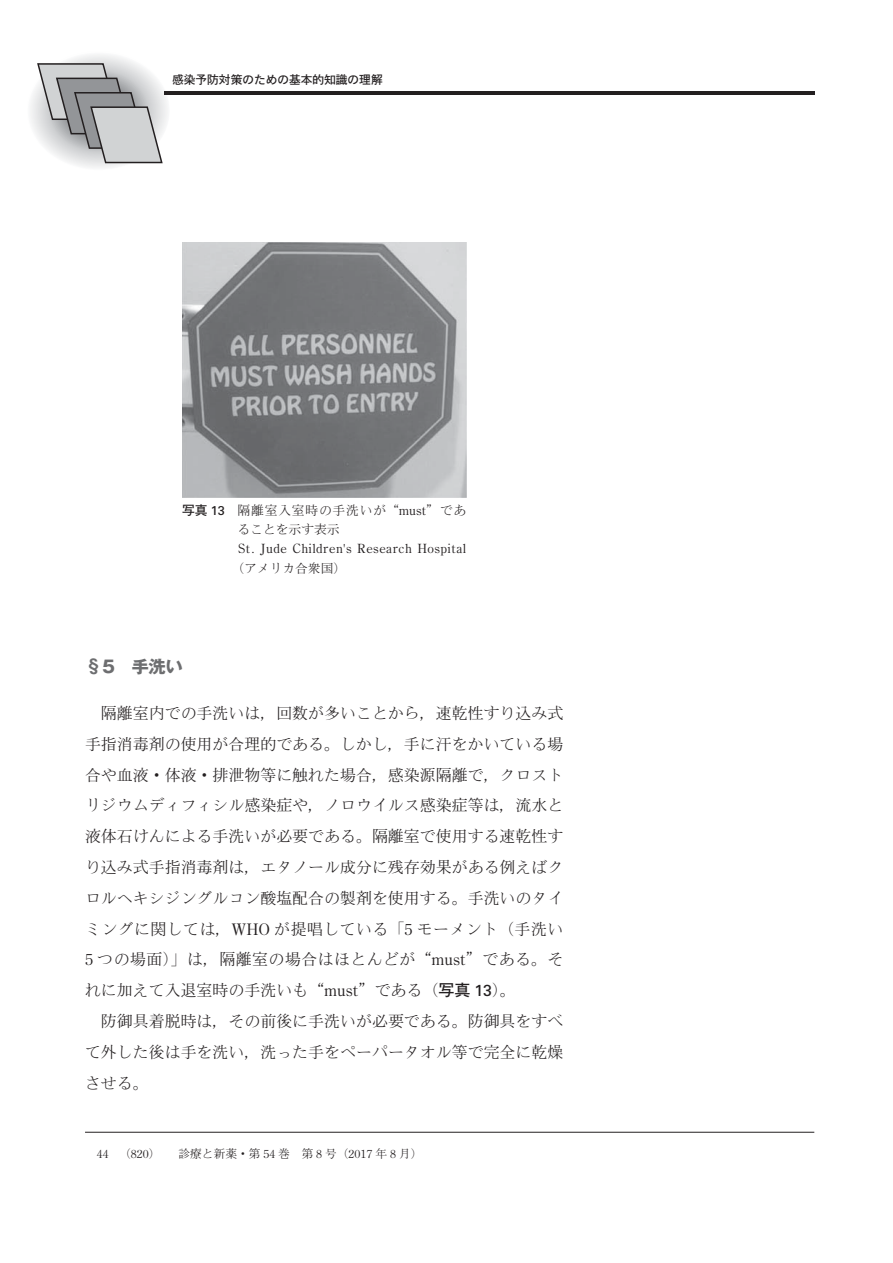
<style>
.page{position:relative;width:893px;height:1263px;background:#fff}
.page>*{position:absolute;margin:0;border:0;box-sizing:border-box;transform-origin:0 0}
.t1{font:16.95px "Gothic MB101 Pro Bold 90 msp RKSJ H";color:#6d6e70}
.t2{font:15.9px/30.8px "Iwa Min Pro Th 90 msp RKSJ H";color:#231f20;text-align:justify}
.t3{font:12.75px "Iwa Min Pro Th 90 msp RKSJ H";letter-spacing:.03em;color:#231f20}
.t4{font:12.75px "Iwa Min Pro Th 90 msp RKSJ H";letter-spacing:.065em;color:#231f20}
.t5{font:12.75px "Iwa Min Pro Th 90 msp RKSJ H";color:#231f20}
.t6{font:11.7px "Iwa Min Pro Th 90 msp RKSJ H";color:#231f20}
.t7{font:11.7px "Iwa O Go Pro Db 90 msp RKSJ H";color:#231f20}
.s1{font-family:"Iwa O Go Pro Db 90 msp RKSJ H"}
</style>
<div class="page">
<div style="left:27px;top:51px;width:143px;height:119px;background:#f4f5f5;border-radius:50%"></div>
<svg style="left:36px;top:62px;width:127px;height:102px"></svg>
<hr style="left:85px;top:1132px;width:729px;height:1px;background:#231f20">
<hr style="left:164px;top:91px;width:650px;height:4px;background:#231f20">
<img style="left:182px;top:242px;width:284px;height:255px">
<p class="t7" style="left:172px;top:75px;width:212px">感染予防対策のための基本的知識の理解</p>
<p class="t4" style="left:182px;top:505px;width:286px"><span class="s1">写真 13</span>　 隔離室入室時の手洗いが“must”であ</p>
<p class="t5" style="left:238px;top:525px;width:104px">ることを示す表示</p>
<p class="t3" style="left:238px;top:544px;width:230px">St. Jude Children's Research Hospital</p>
<p class="t5" style="left:231px;top:563px;width:116px">（アメリカ合衆国）</p>
<p class="t1" style="left:85px;top:660px;width:99px">§5　手洗い</p>
<p class="t2" style="left:85px;top:700px;width:480px;text-indent:16px">隔離室内での手洗いは，回数が多いことから，速乾性すり込み式手指消毒剤の使用が合理的である。しかし，手に汗をかいている場合や血液・体液・排泄物等に触れた場合，感染源隔離で，クロストリジウムディフィシル感染症や，ノロウイルス感染症等は，流水と液体石けんによる手洗いが必要である。隔離室で使用する速乾性すり込み式手指消毒剤は，エタノール成分に残存効果がある例えばクロルヘキシジングルコン酸塩配合の製剤を使用する。手洗いのタイミングに関しては，WHO が提唱している「5 モーメント（手洗い5 つの場面）」は，隔離室の場合はほとんどが“must”である。それに加えて入退室時の手洗いも“must”である（<span class="s1">写真 13</span>）。</p>
<p class="t2" style="left:85px;top:1008px;width:480px;text-indent:16px">防御具着脱時は，その前後に手洗いが必要である。防御具をすべて外した後は手を洗い，洗った手をペーパータオル等で完全に乾燥させる。</p>
<p class="t6" style="left:97px;top:1150px;width:13px">44</p>
<p class="t6" style="left:179px;top:1150px;width:245px">診療と新薬・第 54 巻　第 8 号（2017 年 8 月）</p>
<p class="t6" style="left:119px;top:1150px;width:43px">（820）</p>
</div>
